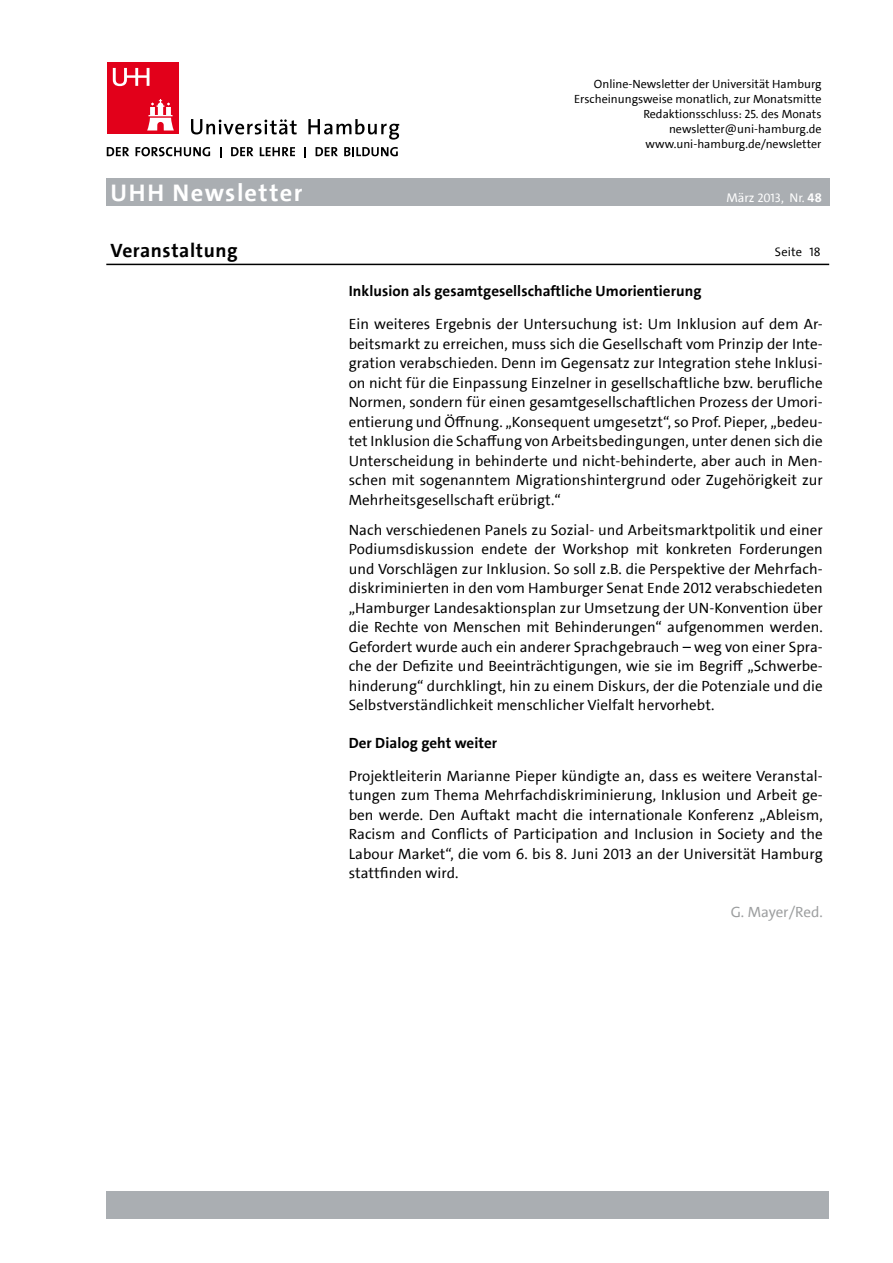
<style>
.page{position:relative;width:893px;height:1263px;background:#fff}
.page>*{position:absolute;margin:0;border:0;box-sizing:border-box;transform-origin:0 0}
.t1{font:700 24.3px "The Sans UHH";letter-spacing:.06em;color:#fff}
.t2{font:700 19.5px "The Sans UHH";letter-spacing:.03em;color:#000}
.t3{font:15px/19.5px "The Sans UHH";letter-spacing:.005em;color:#000;text-align:justify}
.t4{font:700 15px "The Sans UHH";letter-spacing:.005em;color:#000}
.t5{font:15px "The Sans UHH";letter-spacing:-.005em;color:#9c9e9f}
.t6{font:12.75px "The Sans UHH";color:#fff}
.t7{font:12.3px "The Sans UHH";letter-spacing:.01em;color:#000}
.t8{font:12px/15px "The Sans UHH";color:#000;text-align:right}
.s1{font-size:12.3px}
.s2{font-weight:700}
</style>
<div class="page">
<svg style="left:191px;top:119px;width:106px;height:15px"></svg>
<svg style="left:308px;top:119px;width:91px;height:21px"></svg>
<div style="left:107px;top:63px;width:72px;height:71px;background:#e2001a"></div>
<svg style="left:147px;top:99px;width:27px;height:31px"></svg>
<svg style="left:113px;top:68px;width:36px;height:18px"></svg>
<svg style="left:107px;top:147px;width:22px;height:9px"></svg>
<svg style="left:136px;top:147px;width:74px;height:9px"></svg>
<svg style="left:231px;top:147px;width:22px;height:9px"></svg>
<svg style="left:260px;top:147px;width:35px;height:9px"></svg>
<svg style="left:316px;top:147px;width:22px;height:9px"></svg>
<svg style="left:344px;top:147px;width:54px;height:9px"></svg>
<div style="left:106px;top:179px;width:723px;height:27px;background:#aaaeb2"></div>
<div style="left:106px;top:1191px;width:723px;height:27px;background:#aaaeb2"></div>
<hr style="left:106px;top:264px;width:723px;height:1px;background:#000">
<p class="t8" style="left:574px;top:76px;width:249px">Online-Newsletter der Universität Hamburg Erscheinungsweise monatlich, zur Monatsmitte Redaktionsschluss: 25. des Monats newsletter@uni-hamburg.de www.uni-hamburg.de/newsletter</p>
<h1 class="t1" style="left:111px;top:177px;width:194px">UHH Newsletter</h1>
<p class="t6" style="left:726px;top:189px;width:97px">März <span class="s1">2013</span>, Nr. <span class="s2">48</span></p>
<h2 class="t2" style="left:111px;top:238px;width:129px">Veranstaltung</h2>
<p class="t7" style="left:775px;top:244px;width:29px">Seite</p>
<p class="t4" style="left:349px;top:281px;width:354px">Inklusion als gesamtgesellschaftliche Umorientierung</p>
<p class="t3" style="left:349px;top:314px;width:476px">Ein weiteres Ergebnis der Untersuchung ist: Um Inklusion auf dem Ar&shy;beitsmarkt zu erreichen, muss sich die Gesellschaft vom Prinzip der Inte&shy;gration verabschieden. Denn im Gegensatz zur Integration stehe Inklusi&shy;on nicht für die Einpassung Einzelner in gesellschaftliche bzw. berufliche Normen, sondern für einen gesamtgesellschaftlichen Prozess der Umori&shy;entierung und Öffnung. „Konsequent umgesetzt“, so Prof. Pieper, „bedeu&shy;tet Inklusion die Schaffung von Arbeitsbedingungen, unter denen sich die Unterscheidung in behinderte und nicht-behinderte, aber auch in Men&shy;schen mit sogenanntem Migrationshintergrund oder Zugehörigkeit zur Mehrheitsgesellschaft erübrigt.“</p>
<p class="t3" style="left:349px;top:520px;width:476px">Nach verschiedenen Panels zu Sozial- und Arbeitsmarktpolitik und einer Podiumsdiskussion endete der Workshop mit konkreten Forderungen und Vorschlägen zur Inklusion. So soll z.B. die Perspektive der Mehrfach&shy;diskriminierten in den vom Hamburger Senat Ende 2012 verabschiedeten „Hamburger Landesaktionsplan zur Umsetzung der UN-Konvention über die Rechte von Menschen mit Behinderungen“ aufgenommen werden.<br>Gefordert wurde auch ein anderer Sprachgebrauch – weg von einer Spra&shy;che der Defizite und Beeinträchtigungen, wie sie im Begriff „Schwerbe&shy;hinderung“ durchklingt, hin zu einem Diskurs, der die Potenziale und die Selbstverständlichkeit menschlicher Vielfalt hervorhebt.</p>
<p class="t4" style="left:349px;top:733px;width:150px">Der Dialog geht weiter</p>
<p class="t3" style="left:349px;top:766px;width:476px">Projektleiterin Marianne Pieper kündigte an, dass es weitere Veranstal&shy;tungen zum Thema Mehrfachdiskriminierung, Inklusion und Arbeit ge&shy;ben werde. Den Auftakt macht die internationale Konferenz „Ableism, Racism and Conflicts of Participation and Inclusion in Society and the Labour Market“, die vom 6. bis 8. Juni 2013 an der Universität Hamburg stattfinden wird.</p>
<p class="t5" style="left:731px;top:902px;width:94px">G. Mayer/Red.</p>
<p class="t7" style="left:809px;top:244px;width:13px">18</p>
</div>
